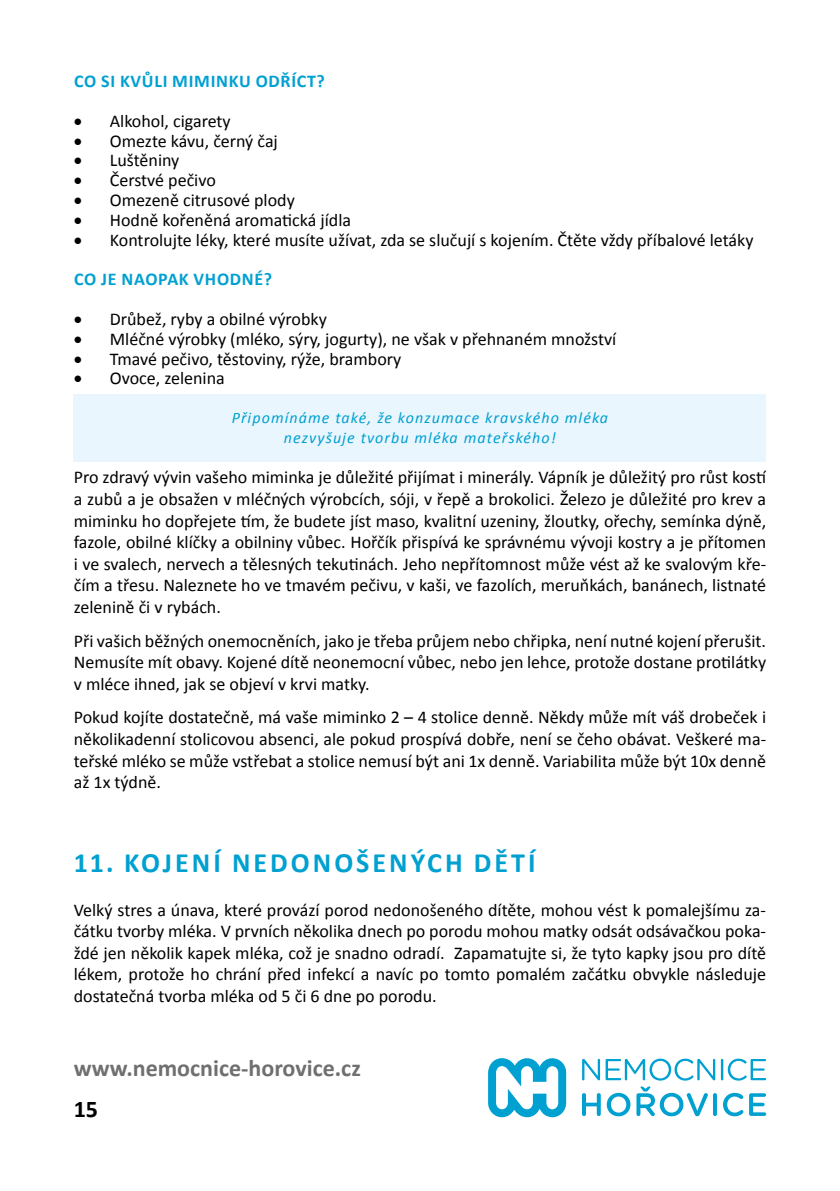
<style>
.page{position:relative;width:840px;height:1191px;background:#fff}
.page>*{position:absolute;margin:0;border:0;box-sizing:border-box;transform-origin:0 0}
.t1{font:700 28px "Calibri";letter-spacing:.105em;color:#00a0d1}
.t2{font:700 24px "Calibri";color:#706f6f}
.t3{font:700 24px "Calibri";color:#000}
.t4{font:18px/21.6px "Calibri";color:#000;text-align:justify}
.t5{font:700 18px "Calibri";letter-spacing:.04em;color:#00a0d1}
.t6{font:italic 16px/19.2px "Calibri";letter-spacing:.07em;color:#00a0d1;text-align:center}
.s1{font-weight:700;color:#00a0d1}
</style>
<div class="page">
<svg style="left:488px;top:1058px;width:78px;height:59px"></svg>
<svg style="left:582px;top:1058px;width:183px;height:22px"></svg>
<svg style="left:582px;top:1086px;width:183px;height:30px"></svg>
<div style="left:74px;top:394px;width:691px;height:67px;background:#eaf6fe"></div>
<p class="t5" style="left:74px;top:68px;width:252px">CO SI KVŮLI MIMINKU ODŘÍCT?</p>
<p class="t4" style="left:74px;top:110px;width:158px">• Alkohol, cigarety</p>
<p class="t4" style="left:74px;top:129px;width:205px">• Omezte kávu, černý čaj</p>
<p class="t4" style="left:74px;top:149px;width:107px">• Luštěniny</p>
<p class="t4" style="left:74px;top:169px;width:143px">• Čerstvé pečivo</p>
<p class="t4" style="left:74px;top:189px;width:222px">• Omezeně citrusové plody</p>
<p class="t4" style="left:74px;top:209px;width:279px">• Hodně kořeněná aromatická jídla</p>
<p class="t4" style="left:74px;top:219px;width:680px;line-height:39.6px">• Kontrolujte léky, které musíte užívat, zda se slučují s kojením. Čtěte vždy příbalové letáky<br><span class="s1">CO JE NAOPAK VHODNÉ?</span></p>
<p class="t4" style="left:74px;top:308px;width:254px">• Drůbež, ryby a obilné výrobky</p>
<p class="t4" style="left:74px;top:327px;width:544px">• M léčné výrobky (mléko, sýry, jogurty), ne však v přehnaném množství</p>
<p class="t4" style="left:74px;top:347px;width:329px">• Tmavé pečivo, těstoviny, rýže, brambory</p>
<p class="t4" style="left:74px;top:367px;width:152px">• Ovoce, zelenina</p>
<p class="t6" style="left:231px;top:408px;width:378px">Připomínáme také, že konzumace kravského mléka nezvyšuje tvorbu mléka mateřského!</p>
<p class="t4" style="left:74px;top:466px;width:693px">Pro zdravý vývin vašeho miminka je důležité přijímat i minerály. Vápník je důležitý pro růst kostí a zubů a je obsažen v mléčných výrobcích, sóji, v řepě a brokolici. Železo je důležité pro krev a miminku ho dopřejete tím, že budete jíst maso, kvalitní uzeniny, žloutky, ořechy, semínka dýně, fazole, obilné klíčky a obilniny vůbec. Hořčík přispívá ke správnému vývoji kostry a je přítomen i ve svalech, nervech a tělesných tekutinách. Jeho nepřítomnost může vést až ke svalovým kře&shy;čím a třesu. Naleznete ho ve tmavém pečivu, v kaši, ve fazolích, meruňkách, banánech, listnaté zelenině či v rybách.</p>
<p class="t4" style="left:74px;top:629px;width:693px">Při vašich běžných onemocněních, jako je třeba průjem nebo chřipka, není nutné kojení přerušit.<br>Nemusíte mít obavy. Kojené dítě neonemocní vůbec, nebo jen lehce, protože dostane protilátky v mléce ihned, jak se objeví v krvi matky.</p>
<p class="t4" style="left:74px;top:706px;width:693px">Pokud kojíte dostatečně, má vaše miminko 2 – 4 stolice denně. Někdy může mít váš drobeček i několikadenní stolicovou absenci, ale pokud prospívá dobře, není se čeho obávat. Veškeré ma&shy;teřské mléko se může vstřebat a stolice nemusí být ani 1x denně. Variabilita může být 10x denně až 1x týdně.</p>
<h1 class="t1" style="left:74px;top:843px;width:463px">11. KOJENÍ NEDONOŠENÝCH DĚTÍ</h1>
<p class="t4" style="left:74px;top:898px;width:693px">Velký stres a únava, které provází porod nedonošeného dítěte, mohou vést k pomalejšímu za&shy;čátku tvorby mléka. V prvních několika dnech po porodu mohou matky odsát odsávačkou poka&shy;ždé jen několik kapek mléka, což je snadno odradí. Zapamatujte si, že tyto kapky jsou pro dítě lékem, protože ho chrání před infekcí a navíc po tomto pomalém začátku obvykle následuje dostatečná tvorba mléka od 5 či 6 dne po porodu.</p>
<h2 class="t2" style="left:74px;top:1051px;width:288px">WWW.NEMOCNICE-HOROVICE.CZ</h2>
<h2 class="t3" style="left:74px;top:1092px;width:26px">15</h2>
</div>
